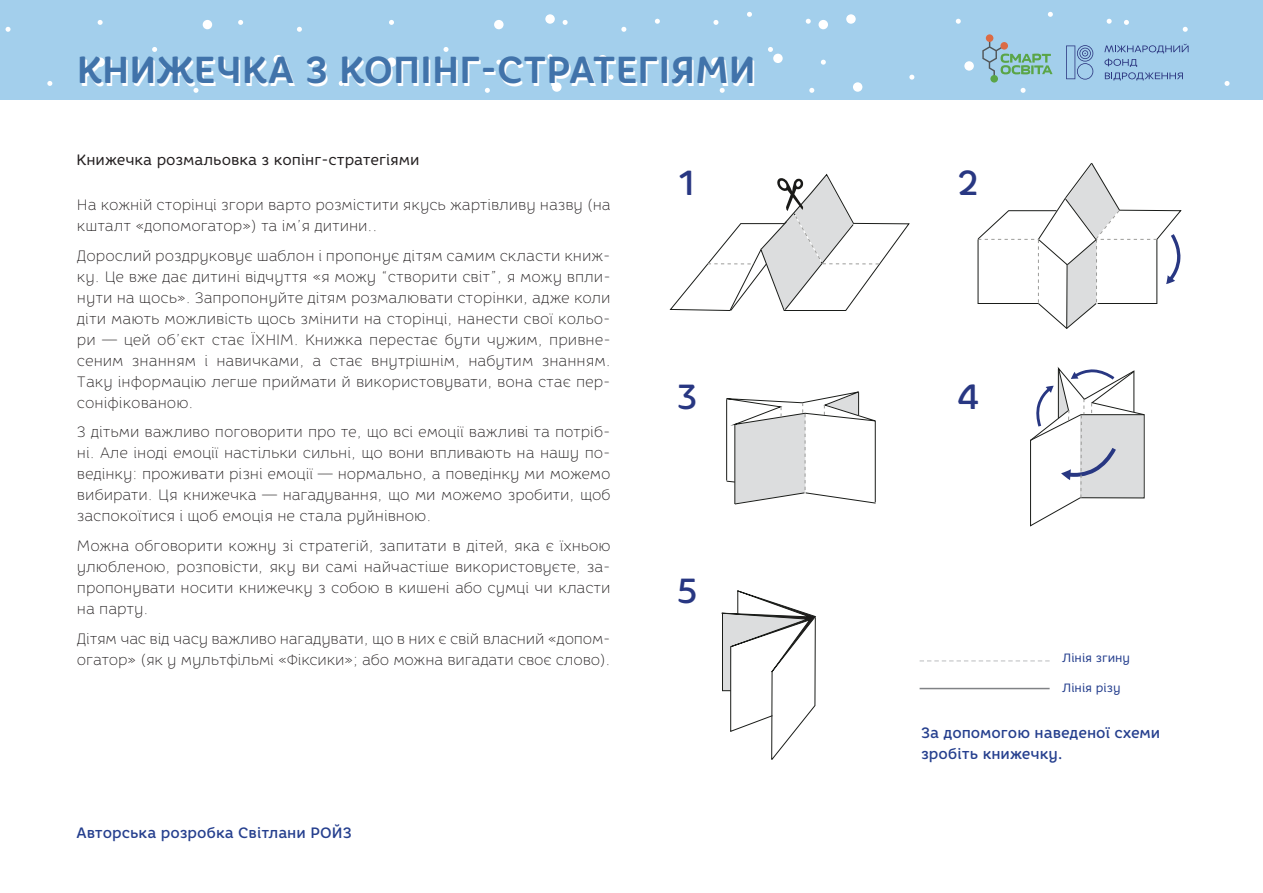
<style>
.page{position:relative;width:1263px;height:893px;background:#fff}
.page>*{position:absolute;margin:0;border:0;box-sizing:border-box;transform-origin:0 0}
.t1{font:700 37.5px "Core Rhino 65";color:#4173aa}
.t2{font:500 34.8px "Core Rhino 55";color:#283782}
.t3{font:100 15px/21px "Core Rhino 25";letter-spacing:-.005em;color:#231f20;text-align:justify}
.t4{font:500 15px/21px "Core Rhino 55";color:#253f8e}
.t5{font:15px "Core Rhino 45";color:#231f20}
.t6{font:12px "Core Rhino 45";color:#253f8e}
</style>
<div class="page">
<svg style="left:977px;top:163px;width:205px;height:166px"></svg>
<svg style="left:726px;top:391px;width:150px;height:114px"></svg>
<svg style="left:1030px;top:367px;width:115px;height:160px"></svg>
<svg style="left:721px;top:590px;width:95px;height:170px"></svg>
<svg style="left:669px;top:173px;width:241px;height:138px"></svg>
<div style="left:0;top:0;width:1263px;height:99px;background:#a3cfec"></div>
<div style="left:711px;top:57px;width:10px;height:10px;background:#fff;border-radius:50%"></div>
<div style="left:598px;top:55px;width:9px;height:9px;background:#fff;border-radius:50%"></div>
<svg style="left:663px;top:81px;width:5px;height:5px"></svg>
<svg style="left:563px;top:20px;width:5px;height:5px"></svg>
<svg style="left:621px;top:27px;width:5px;height:5px"></svg>
<svg style="left:713px;top:20px;width:5px;height:5px"></svg>
<svg style="left:768px;top:47px;width:5px;height:5px"></svg>
<svg style="left:809px;top:88px;width:5px;height:5px"></svg>
<svg style="left:821px;top:60px;width:5px;height:5px"></svg>
<div style="left:818px;top:20px;width:10px;height:9px;background:#fff;border-radius:50%"></div>
<div style="left:95px;top:57px;width:10px;height:10px;background:#fff;border-radius:50%"></div>
<svg style="left:47px;top:81px;width:5px;height:5px"></svg>
<svg style="left:6px;top:27px;width:5px;height:5px"></svg>
<svg style="left:98px;top:20px;width:5px;height:5px"></svg>
<svg style="left:152px;top:47px;width:5px;height:5px"></svg>
<svg style="left:193px;top:88px;width:5px;height:5px"></svg>
<svg style="left:205px;top:60px;width:5px;height:5px"></svg>
<div style="left:203px;top:20px;width:9px;height:9px;background:#fff;border-radius:50%"></div>
<div style="left:773px;top:54px;width:10px;height:9px;background:#fff;border-radius:50%"></div>
<svg style="left:720px;top:88px;width:5px;height:5px"></svg>
<svg style="left:806px;top:19px;width:5px;height:5px"></svg>
<svg style="left:747px;top:12px;width:5px;height:5px"></svg>
<svg style="left:655px;top:19px;width:5px;height:5px"></svg>
<svg style="left:608px;top:75px;width:5px;height:5px"></svg>
<svg style="left:547px;top:54px;width:5px;height:5px"></svg>
<div style="left:552px;top:82px;width:9px;height:10px;background:#fff;border-radius:50%"></div>
<div style="left:545px;top:14px;width:10px;height:10px;background:#fff;border-radius:50%"></div>
<div style="left:387px;top:57px;width:9px;height:10px;background:#fff;border-radius:50%"></div>
<div style="left:273px;top:55px;width:10px;height:9px;background:#fff;border-radius:50%"></div>
<svg style="left:339px;top:81px;width:5px;height:5px"></svg>
<svg style="left:238px;top:20px;width:5px;height:5px"></svg>
<svg style="left:297px;top:27px;width:5px;height:5px"></svg>
<svg style="left:389px;top:20px;width:5px;height:5px"></svg>
<svg style="left:443px;top:47px;width:5px;height:5px"></svg>
<svg style="left:485px;top:88px;width:5px;height:5px"></svg>
<svg style="left:496px;top:60px;width:5px;height:5px"></svg>
<div style="left:494px;top:20px;width:9px;height:9px;background:#fff;border-radius:50%"></div>
<svg style="left:919px;top:660px;width:130px;height:2px"></svg>
<hr style="left:919px;top:688px;width:130px;height:1px;background:#808285">
<svg style="left:1224px;top:81px;width:5px;height:5px"></svg>
<svg style="left:1124px;top:20px;width:5px;height:5px"></svg>
<svg style="left:1183px;top:27px;width:5px;height:5px"></svg>
<div style="left:964px;top:61px;width:10px;height:10px;background:#fff;border-radius:50%"></div>
<svg style="left:1020px;top:88px;width:5px;height:5px"></svg>
<svg style="left:1107px;top:19px;width:5px;height:5px"></svg>
<svg style="left:1048px;top:12px;width:5px;height:5px"></svg>
<svg style="left:956px;top:19px;width:5px;height:5px"></svg>
<svg style="left:909px;top:75px;width:5px;height:5px"></svg>
<div style="left:853px;top:82px;width:9px;height:10px;background:#fff;border-radius:50%"></div>
<div style="left:846px;top:14px;width:10px;height:10px;background:#fff;border-radius:50%"></div>
<div style="left:986px;top:34px;width:7px;height:8px;background:#dc6b44;border-radius:50%"></div>
<div style="left:990px;top:75px;width:8px;height:8px;background:#5aa547;border-radius:50%"></div>
<svg style="left:982px;top:41px;width:70px;height:35px"></svg>
<svg style="left:1104px;top:44px;width:84px;height:9px"></svg>
<svg style="left:1104px;top:59px;width:79px;height:21px"></svg>
<svg style="left:1066px;top:45px;width:27px;height:35px"></svg>
<h1 class="t1" style="left:77px;top:45px;width:680px">КНИЖЕЧКА З КОПІНГ-СТРАТЕГІЯМИ</h1>
<p class="t5" style="left:77px;top:150px;width:344px">Книжечка розмальовка з копінг-стратегіями</p>
<p class="t3" style="left:77px;top:194px;width:535px">На кожній сторінці згори варто розмістити якусь жартівливу назву (на кшталт «допомогатор») та ім’я дитини..</p>
<p class="t3" style="left:77px;top:245px;width:535px">Дорослий роздруковує шаблон і пропонує дітям самим скласти книж&shy;ку. Це вже дає дитині відчуття «я можу “створити світ”, я можу впли&shy;нути на щось». Запропонуйте дітям розмалювати сторінки, адже коли діти мають можливість щось змінити на сторінці, нанести свої кольо&shy;ри — цей об’єкт стає ЇХНІМ. Книжка перестає бути чужим, привне&shy;сеним знанням і навичками, а стає внутрішнім, набутим знанням.<br>Таку інформацію легше приймати й використовувати, вона стає пер&shy;соніфікованою.</p>
<p class="t3" style="left:77px;top:421px;width:535px">З дітьми важливо поговорити про те, що всі емоції важливі та потріб&shy;ні. Але іноді емоції настільки сильні, що вони впливають на нашу по&shy;ведінку: проживати різні емоції — нормально, а поведінку ми можемо вибирати. Ця книжечка — нагадування, що ми можемо зробити, щоб заспокоїтися і щоб емоція не стала руйнівною.</p>
<p class="t3" style="left:77px;top:535px;width:535px">Можна обговорити кожну зі стратегій, запитати в дітей, яка є їхньою улюбленою, розповісти, яку ви самі найчастіше використовуєте, за&shy;пропонувати носити книжечку з собою в кишені або сумці чи класти на парту.</p>
<p class="t3" style="left:77px;top:627px;width:535px">Дітям час від часу важливо нагадувати, що в них є свій власний «допом&shy;огатор» (як у мультфільмі «Фіксики»; або можна вигадати своє слово).</p>
<h2 class="t2" style="left:676px;top:160px;width:24px">1</h2>
<h2 class="t2" style="left:956px;top:160px;width:24px">2</h2>
<h2 class="t2" style="left:676px;top:374px;width:24px">3</h2>
<h2 class="t2" style="left:676px;top:568px;width:24px">5</h2>
<h2 class="t2" style="left:956px;top:374px;width:24px">4</h2>
<p class="t6" style="left:1062px;top:651px;width:69px">Лінія згину</p>
<p class="t6" style="left:1062px;top:680px;width:60px">Лінія різу</p>
<p class="t4" style="left:77px;top:822px;width:277px">Авторська розробка Світлани РОЙЗ</p>
<p class="t4" style="left:921px;top:723px;width:241px">За допомогою наведеної схеми зробіть книжечку.</p>
</div>
